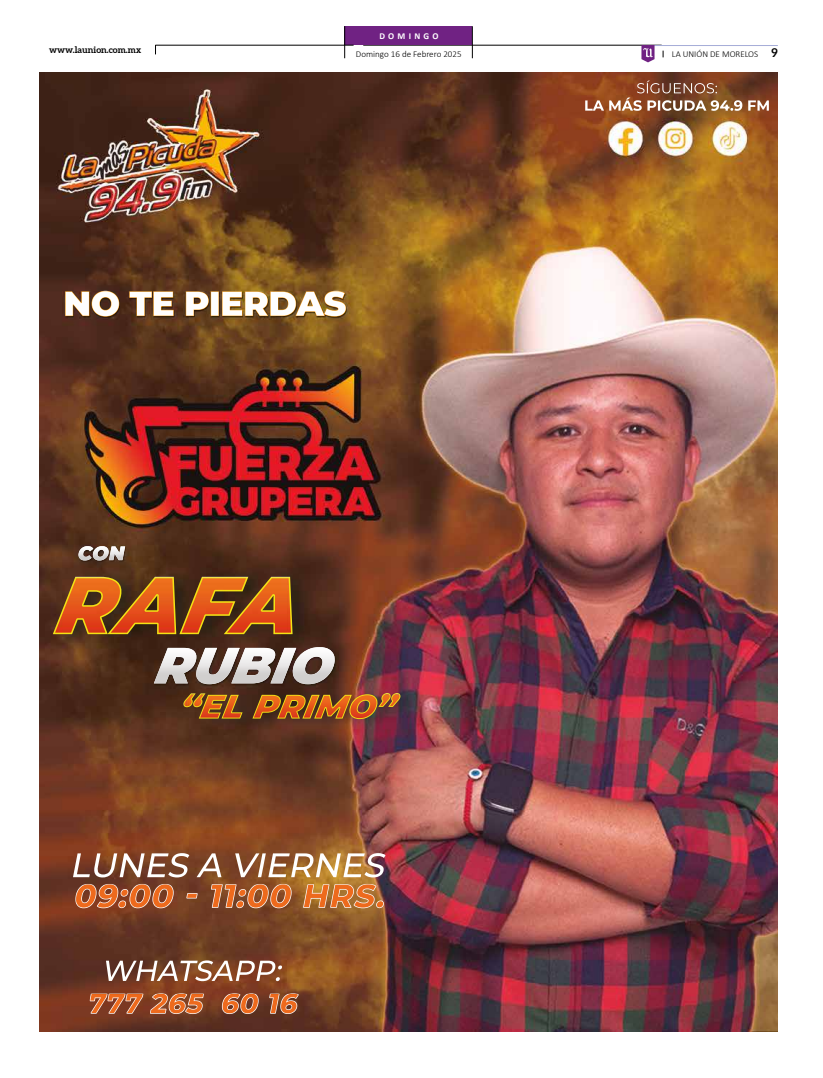
<style>
.page{position:relative;width:823px;height:1078px;background:#fff}
.page>*{position:absolute;margin:0;border:0;box-sizing:border-box;transform-origin:0 0}
.t1{font:300 9px "Calibri";color:#000}
.t2{font:700 9px "Aleo";color:#000}
.t3{font:700 9px "Calibri";letter-spacing:.36em;color:#fff}
.s1{font-family:"Aleo";font-weight:700;font-size:12px}
</style>
<div class="page">
<hr style="left:363px;top:45px;width:298px;height:1px;background:#000">
<hr style="left:647px;top:45px;width:130px;height:1px;background:#a5add8">
<svg style="left:641px;top:45px;width:13px;height:17px"></svg>
<div style="left:344px;top:26px;width:128px;height:19px;background:#702283"></div>
<hr style="left:344px;top:26px;width:1px;height:32px;background:#000">
<hr style="left:472px;top:26px;width:1px;height:32px;background:#000">
<hr style="left:155px;top:45px;width:198px;height:1px;background:#000">
<img style="left:39px;top:72px;width:738px;height:958px">
<img style="left:92px;top:291px;width:253px;height:25px">
<img style="left:78px;top:546px;width:1px;height:14px">
<img style="left:79px;top:546px;width:46px;height:14px">
<img style="left:53px;top:576px;width:239px;height:58px">
<img style="left:55px;top:578px;width:236px;height:54px">
<img style="left:154px;top:647px;width:181px;height:37px">
<img style="left:209px;top:647px;width:125px;height:37px">
<img style="left:183px;top:693px;width:217px;height:26px">
<img style="left:184px;top:693px;width:215px;height:25px">
<img style="left:247px;top:883px;width:129px;height:25px">
<img style="left:153px;top:884px;width:222px;height:23px">
<img style="left:222px;top:992px;width:76px;height:1px">
<img style="left:169px;top:993px;width:129px;height:20px">
<img style="left:147px;top:852px;width:238px;height:25px">
<img style="left:106px;top:960px;width:176px;height:20px">
<p class="t2" style="left:49px;top:44px;width:93px">www.launion.com.mx</p>
<p class="t3" style="left:379px;top:29px;width:61px">DOMINGO</p>
<p class="t1" style="left:356px;top:48px;width:107px">Domingo 16 de Febrero 2025</p>
<p class="t1" style="left:671px;top:48px;width:107px">LA UNIÓN DE MORELOS <span class="s1">9</span></p>
</div>
